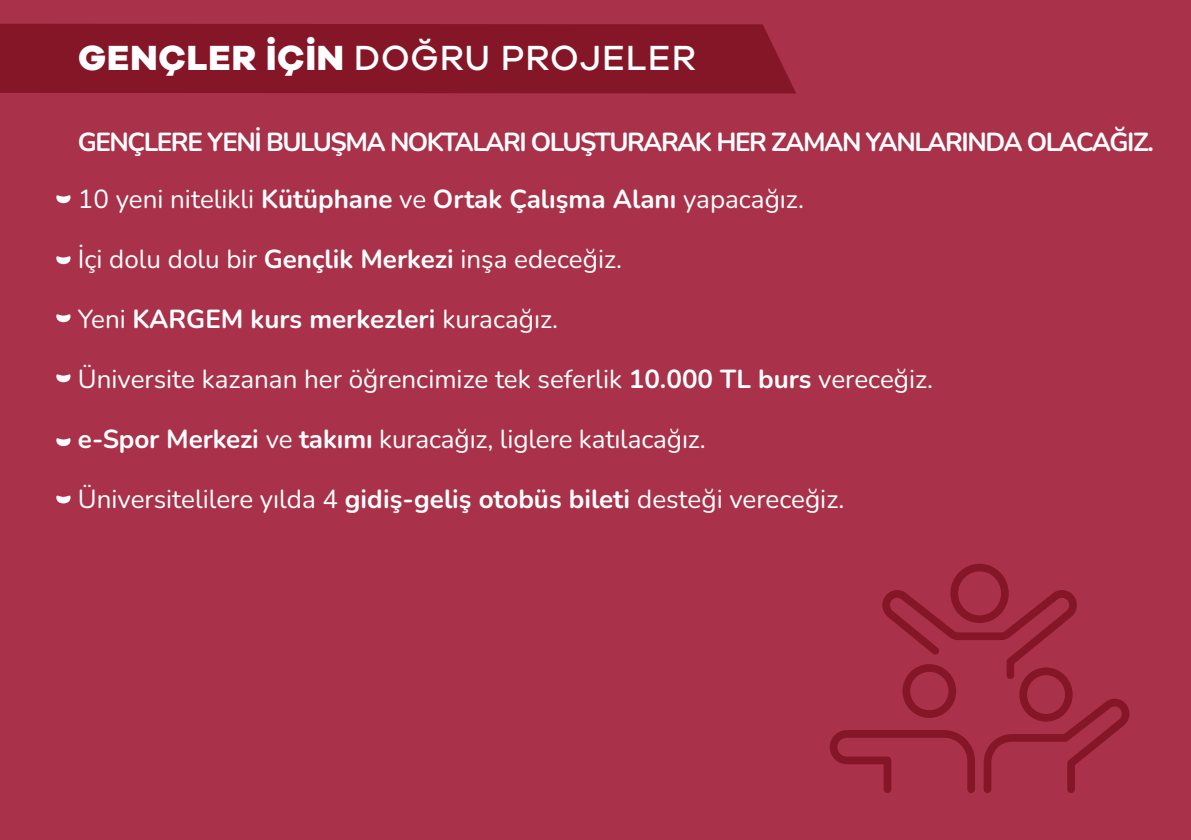
<style>
.page{position:relative;width:1191px;height:840px;background:#fff}
.page>*{position:absolute;margin:0;border:0;box-sizing:border-box;transform-origin:0 0}
.t1{font:500 36px "Galano Grotesque";letter-spacing:.025em;color:#fff}
.t2{font:26px "Nunito";color:#fff}
.t3{font:700 26px "Nunito";letter-spacing:-.055em;color:#fff}
.t4{font:700 26px "Nunito";color:#fff}
.s1{font-weight:800}
.s2{font-weight:700}
.s3{font-weight:400}
</style>
<div class="page">
<div style="left:0;top:0;width:1191px;height:839px;background:#a9324a"></div>
<svg style="left:56px;top:195px;width:14px;height:8px"></svg>
<svg style="left:56px;top:256px;width:14px;height:8px"></svg>
<svg style="left:56px;top:314px;width:14px;height:8px"></svg>
<svg style="left:56px;top:374px;width:14px;height:8px"></svg>
<svg style="left:56px;top:495px;width:14px;height:8px"></svg>
<svg style="left:56px;top:438px;width:14px;height:8px"></svg>
<div style="left:0;top:24px;width:796px;height:69px;background:#841627"></div>
<svg style="left:830px;top:563px;width:300px;height:230px"></svg>
<h1 class="t1" style="left:78px;top:37px;width:619px"><span class="s1">GENÇLER İÇİN</span> DOĞRU PROJELER</h1>
<p class="t3" style="left:78px;top:124px;width:1077px">GENÇLERE YENİ BULUŞMA NOKTALARI OLUŞTURARAK HER ZAMAN YANLARINDA OLACAĞIZ.</p>
<p class="t2" style="left:78px;top:181px;width:727px">10 yeni nitelikli <span class="s2">Kütüphane</span> ve <span class="s2">Ortak Çalışma Alanı</span> yapacağız.</p>
<p class="t2" style="left:78px;top:241px;width:546px">İçi dolu dolu bir <span class="s2">Gençlik Merkezi</span> inşa edeceğiz.</p>
<p class="t4" style="left:78px;top:301px;width:482px"><span class="s3">Yeni</span> KARGEM kurs merkezleri <span class="s3">kuracağız.</span></p>
<p class="t2" style="left:78px;top:361px;width:857px">Üniversite kazanan her öğrencimize tek seferlik <span class="s2">10.000 TL burs</span> vereceğiz.</p>
<p class="t2" style="left:78px;top:421px;width:629px"><span class="s2">e-Spor Merkezi</span> ve <span class="s2">takımı</span> kuracağız, liglere katılacağız.</p>
<p class="t2" style="left:78px;top:481px;width:768px">Üniversitelilere yılda 4 <span class="s2">gidiş-geliş otobüs bileti</span> desteği vereceğiz.</p>
</div>
